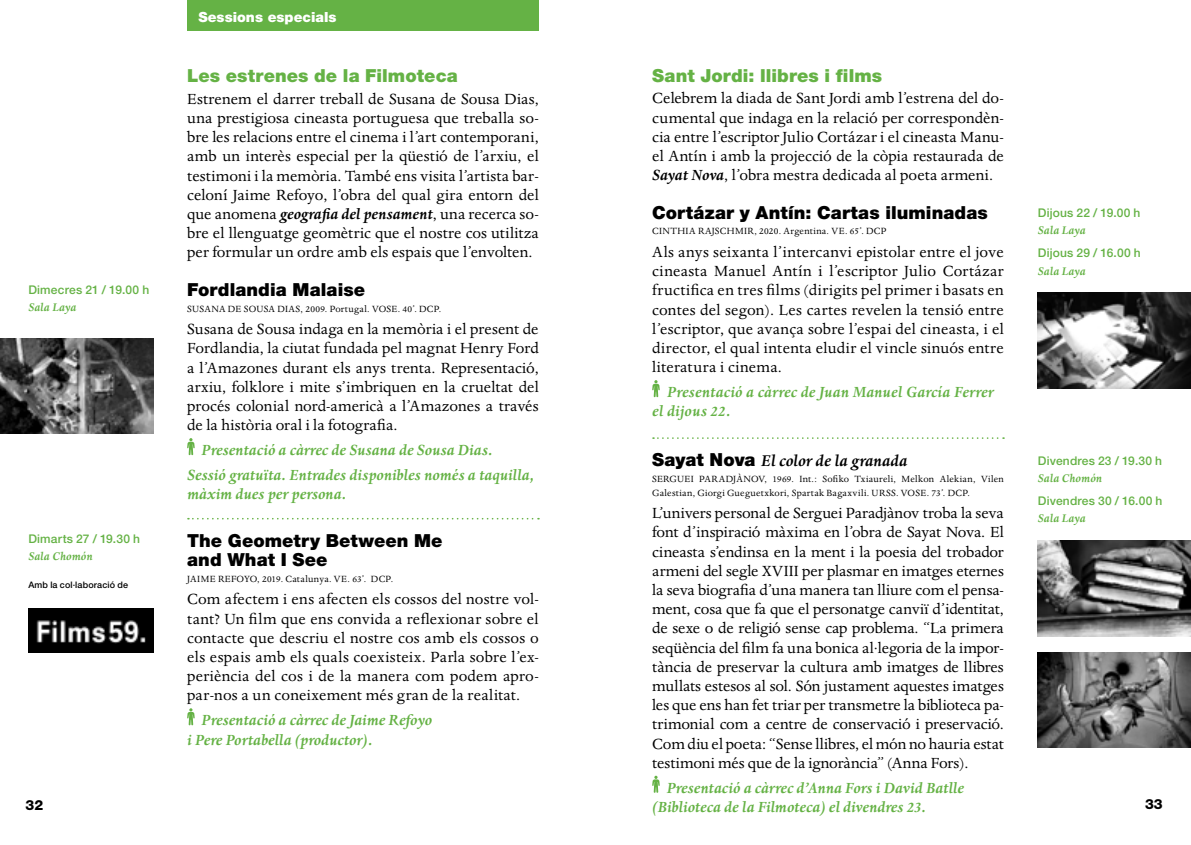
<style>
.page{position:relative;width:1191px;height:845px;background:#fff}
.page>*{position:absolute;margin:0;border:0;box-sizing:border-box;transform-origin:0 0}
.t1{font:900 18px/19.2px "Helvetica Neue LT";letter-spacing:.005em;color:#000}
.t2{font:900 18px "Helvetica Neue LT";letter-spacing:.005em;color:#65b245}
.t3{font:italic 700 18px "Dante";letter-spacing:.005em;color:#000}
.t4{font:17px/19.2px "Dante";letter-spacing:.005em;color:#000;text-align:justify}
.t5{font:italic 700 17px/19.2px "Dante";color:#65b245}
.t6{font:900 14px "Helvetica Neue LT";color:#fff}
.t7{font:800 14px "Helvetica Neue LT";color:#000}
.t8{font:italic 700 12.8px "Dante";letter-spacing:.01em;color:#65b245}
.t9{font:500 12px "Helvetica Neue LT";letter-spacing:.015em;color:#65b245}
.t10{font:10.4px/13.6px "Dante";letter-spacing:.025em;color:#000}
.t11{font:500 9px "Helvetica Neue LT";letter-spacing:.015em;color:#000}
.s1{font-weight:700;font-style:italic}
.s2{font-family:"Helvetica Neue LT";font-weight:900;font-style:normal}
</style>
<div class="page">
<img style="left:28px;top:609px;width:125px;height:43px">
<svg style="left:188px;top:518px;width:351px;height:1px"></svg>
<svg style="left:187px;top:438px;width:8px;height:17px"></svg>
<svg style="left:187px;top:708px;width:8px;height:17px"></svg>
<div style="left:187px;top:0;width:352px;height:30px;background:#65b245"></div>
<img style="left:1037px;top:292px;width:154px;height:96px">
<img style="left:1037px;top:540px;width:154px;height:96px">
<img style="left:1037px;top:652px;width:154px;height:95px">
<svg style="left:653px;top:437px;width:351px;height:2px"></svg>
<svg style="left:652px;top:380px;width:7px;height:17px"></svg>
<svg style="left:652px;top:775px;width:7px;height:18px"></svg>
<img style="left:0;top:338px;width:153px;height:96px">
<p class="t9" style="left:28px;top:283px;width:122px">Dimecres 21 / 19.00 h</p>
<p class="t8" style="left:28px;top:300px;width:49px">Sala Laya</p>
<p class="t9" style="left:28px;top:531px;width:113px">Dimarts 27 / 19.30 h</p>
<p class="t8" style="left:28px;top:549px;width:66px">Sala Chomón</p>
<p class="t11" style="left:28px;top:580px;width:101px">Amb la col·laboració de</p>
<p class="t7" style="left:26px;top:796px;width:19px">32</p>
<p class="t6" style="left:198px;top:9px;width:139px">Sessions especials</p>
<p class="t2" style="left:187px;top:65px;width:272px">Les estrenes de la Filmoteca</p>
<p class="t4" style="left:187px;top:90px;width:353px">Estrenem el darrer treball de Susana de Sousa Dias, una prestigiosa cineasta portuguesa que treballa so&shy;bre les relacions entre el cinema i l’art contemporani, amb un interès especial per la qüestió de l’arxiu, el testimoni i la memòria. També ens visita l’artista bar&shy;celoní Jaime Refoyo, l’obra del qual gira entorn del que anomena <span class="s1">geografia del pensament</span>, una recerca so&shy;bre el llenguatge geomètric que el nostre cos utilitza per formular un ordre amb els espais que l’envolten.</p>
<p class="t1" style="left:187px;top:280px;width:180px">Fordlandia Malaise</p>
<p class="t10" style="left:187px;top:302px;width:256px">SUSANA DE SOUSA DIAS, 2009. Portugal. VOSE. 40’. DCP.</p>
<p class="t4" style="left:187px;top:320px;width:353px">Susana de Sousa indaga en la memòria i el present de Fordlandia, la ciutat fundada pel magnat Henry Ford a l’Amazones durant els anys trenta. Representació, arxiu, folklore i mite s’imbriquen en la crueltat del procés colonial nord-americà a l’Amazones a través de la història oral i la fotografia.</p>
<p class="t5" style="left:187px;top:438px;width:349px;line-height:24.8px;text-indent:14px">Presentació a càrrec de Susana de Sousa Dias.<br>Sessió gratuïta. Entrades disponibles només a taquilla,</p>
<p class="t5" style="left:187px;top:485px;width:161px">màxim dues per persona.</p>
<p class="t1" style="left:187px;top:530px;width:257px">The Geometry Between Me and What I See</p>
<p class="t10" style="left:187px;top:572px;width:207px">JAIME REFOYO, 2019. Catalunya. VE. 63’. DCP.</p>
<p class="t4" style="left:187px;top:590px;width:353px">Com afectem i ens afecten els cossos del nostre vol&shy;tant? Un film que ens convida a reflexionar sobre el contacte que descriu el nostre cos amb els cossos o els espais amb els quals coexisteix. Parla sobre l’ex&shy;periència del cos i de la manera com podem apro&shy;par-nos a un coneixement més gran de la realitat.</p>
<p class="t5" style="left:187px;top:711px;width:246px;text-indent:14px">Presentació a càrrec de Jaime Refoyo i Pere Portabella (productor).</p>
<p class="t2" style="left:652px;top:65px;width:231px">Sant Jordi: llibres i films</p>
<p class="t4" style="left:652px;top:89px;width:353px">Celebrem la diada de Sant Jordi amb l’estrena del do&shy;cumental que indaga en la relació per correspondèn&shy;cia entre l’escriptor Julio Cortázar i el cineasta Manu&shy;el Antín i amb la projecció de la còpia restaurada de <span class="s1">Sayat Nova</span>, l’obra mestra dedicada al poeta armeni.</p>
<p class="t1" style="left:652px;top:202px;width:337px">Cortázar y Antín: Cartas iluminadas</p>
<p class="t10" style="left:652px;top:225px;width:236px">CINTHIA RAJSCHMIR, 2020. Argentina. VE. 65’. DCP</p>
<p class="t4" style="left:652px;top:243px;width:353px">Als anys seixanta l’intercanvi epistolar entre el jove cineasta Manuel Antín i l’escriptor Julio Cortázar fructifica en tres films (dirigits pel primer i basats en contes del segon). Les cartes revelen la tensió entre l’escriptor, que avança sobre l’espai del cineasta, i el director, el qual intenta eludir el vincle sinuós entre literatura i cinema.</p>
<p class="t5" style="left:652px;top:383px;width:343px;text-indent:15px">Presentació a càrrec de Juan Manuel García Ferrer el dijous 22.</p>
<p class="t3" style="left:652px;top:451px;width:257px"><span class="s2">Sayat Nova</span> El color de la granada</p>
<p class="t10" style="left:652px;top:472px;width:353px">SERGUEI PARADJÀNOV, 1969. Int.: Sofiko Txiaureli, Melkon Alekian, Vilen<br>Galestian, Giorgi Gueguetxkori, Spartak Bagaxvili. URSS. VOSE. 73’. DCP.</p>
<p class="t4" style="left:652px;top:504px;width:353px">L’univers personal de Serguei Paradjànov troba la seva font d’inspiració màxima en l’obra de Sayat Nova. El cineasta s’endinsa en la ment i la poesia del trobador armeni del segle xviii</p>
<p class="t4" style="left:652px;top:562px;width:353px;text-indent:150px">per plasmar en imatges eternes la seva biografia d’una manera tan lliure com el pensa&shy;ment, cosa que fa que el personatge canviï d’identitat, de sexe o de religió sense cap problema. “La primera seqüència del film fa una bonica al·legoria de la impor&shy;tància de preservar la cultura amb imatges de llibres mullats estesos al sol. Són justament aquestes imatges les que ens han fet triar per transmetre la biblioteca pa&shy;trimonial com a centre de conservació i preservació.<br>Com diu el poeta: “Sense llibres, el món no hauria estat testimoni més que de la ignorància” (Anna Fors).</p>
<p class="t5" style="left:652px;top:778px;width:313px;text-indent:14px">Presentació a càrrec d’Anna Fors i David Batlle (Biblioteca de la Filmoteca) el divendres 23.</p>
<p class="t9" style="left:1037px;top:206px;width:104px">Dijous 22 / 19.00 h</p>
<p class="t8" style="left:1037px;top:223px;width:49px">Sala Laya</p>
<p class="t9" style="left:1037px;top:246px;width:104px">Dijous 29 / 16.00 h</p>
<p class="t8" style="left:1037px;top:264px;width:49px">Sala Laya</p>
<p class="t9" style="left:1037px;top:453px;width:126px">Divendres 23 / 19.30 h</p>
<p class="t8" style="left:1037px;top:471px;width:66px">Sala Chomón</p>
<p class="t9" style="left:1037px;top:493px;width:126px">Divendres 30 / 16.00 h</p>
<p class="t8" style="left:1037px;top:511px;width:49px">Sala Laya</p>
<p class="t7" style="left:1145px;top:795px;width:19px">33</p>
</div>
